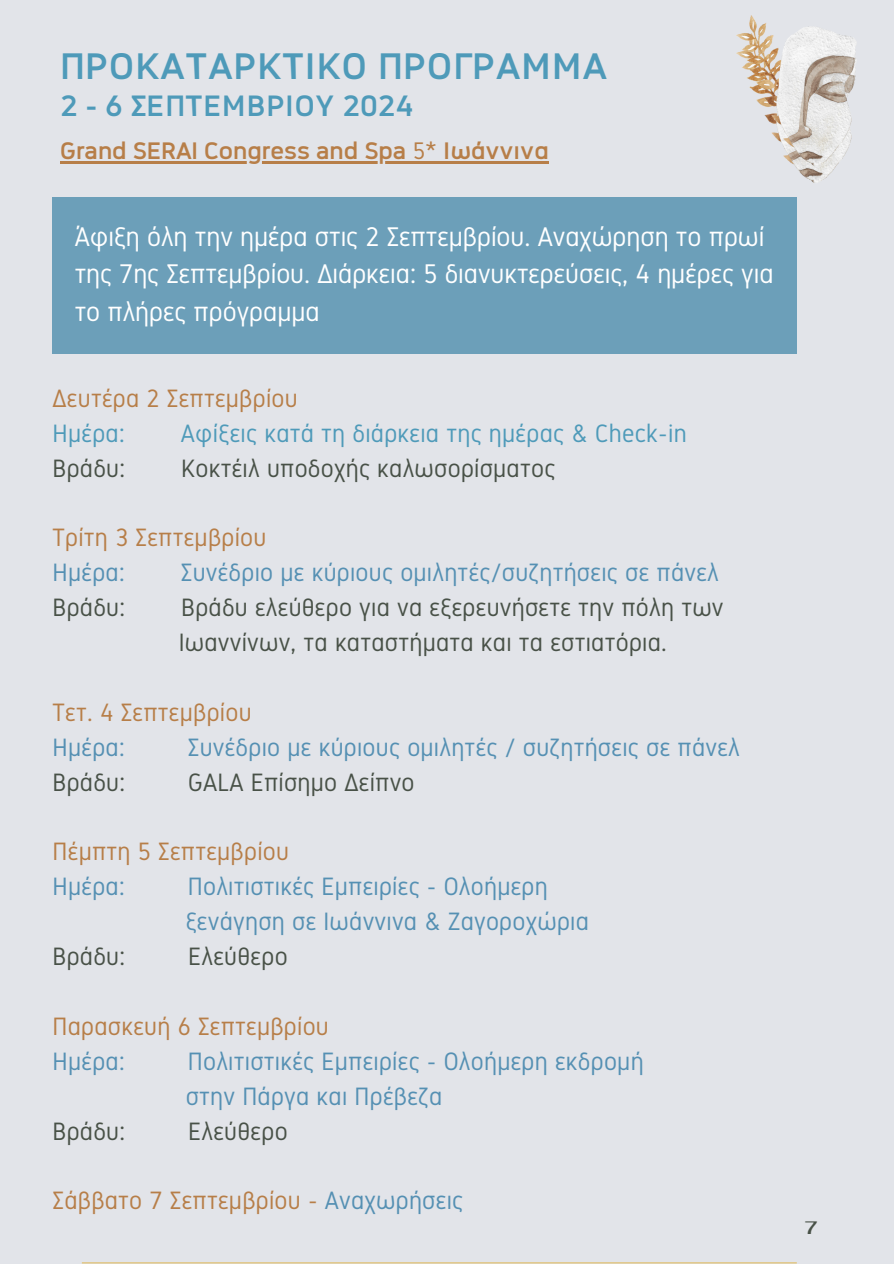
<style>
.page{position:relative;width:894px;height:1264px;background:#fff}
.page>*{position:absolute;margin:0;border:0;box-sizing:border-box;transform-origin:0 0}
.t1{font:700 37.05px "Normung";color:#4e9ab9}
.t2{font:700 29.55px "Normung";color:#4e9ab9}
.t3{font:27px/37.2px "Normung";color:#fff}
.t4{font:25.05px/34.8px "Normung";letter-spacing:.01em;color:#5590b3}
.t5{font:25.05px/34.8px "Normung";letter-spacing:.01em;color:#485147}
.t6{font:25.05px "Normung";letter-spacing:.01em;color:#b77e48}
.t7{font:25.05px "Normung";letter-spacing:.01em;color:#4e9ab9}
.t8{font:700 24px "Normung";color:#b77e48}
.t9{font:700 18px "Fahkwang";color:#485147}
.s1{font-weight:400}
.s2{color:#5590b3}
</style>
<div class="page">
<div style="left:0;top:0;width:893px;height:1263px;background:#e2e4e9"></div>
<hr style="left:82px;top:1262px;width:714px;height:1px;background:#e1bd64">
<div style="left:52px;top:197px;width:744px;height:156px;background:#6c9fb9"></div>
<img style="left:795px;top:166px;width:41px;height:17px">
<img style="left:736px;top:15px;width:120px;height:151px">
<hr style="left:60px;top:161px;width:346px;height:2px;background:#b77e48">
<hr style="left:406px;top:161px;width:37px;height:2px;background:#b77e48">
<hr style="left:443px;top:161px;width:106px;height:2px;background:#b77e48">
<h1 class="t1" style="left:60px;top:45px;width:549px">ΠΡΟΚΑΤΑΡΚΤΙΚΟ ΠΡΟΓΡΑΜΜΑ</h1>
<p class="t2" style="left:60px;top:89px;width:355px">2 - 6 ΣΕΠΤΕΜΒΡΙΟΥ 2024</p>
<p class="t8" style="left:60px;top:137px;width:490px">Grand SERAI Congress and Spa <span class="s1">5*</span> Ιωάννινα</p>
<p class="t3" style="left:75px;top:218px;width:700px">Άφιξη όλη την ημέρα στις 2 Σεπτεμβρίου. Αναχώρηση το πρωί της 7ης Σεπτεμβρίου. Διάρκεια: 5 διανυκτερεύσεις, 4 ημέρες για το πλήρες πρόγραμμα</p>
<p class="t6" style="left:53px;top:384px;width:246px">Δευτέρα 2 Σεπτεμβρίου</p>
<p class="t7" style="left:53px;top:419px;width:73px">Ημέρα:</p>
<p class="t7" style="left:181px;top:419px;width:507px">Αφίξεις κατά τη διάρκεια της ημέρας &amp; Check-in</p>
<p class="t5" style="left:53px;top:450px;width:74px">Βράδυ:</p>
<p class="t5" style="left:181px;top:450px;width:375px">Κοκτέιλ υποδοχής καλωσορίσματος</p>
<p class="t6" style="left:53px;top:523px;width:215px">Τρίτη 3 Σεπτεμβρίου</p>
<p class="t4" style="left:53px;top:555px;width:73px">Ημέρα:</p>
<p class="t4" style="left:181px;top:555px;width:539px">Συνέδριο με κύριους ομιλητές/συζητήσεις σε πάνελ</p>
<p class="t5" style="left:53px;top:590px;width:74px">Βράδυ:</p>
<p class="t5" style="left:179px;top:590px;width:546px">Βράδυ ελεύθερο για να εξερευνήσετε την πόλη των<br>Ιωαννίνων, τα καταστήματα και τα εστιατόρια.</p>
<p class="t6" style="left:53px;top:698px;width:200px">Τετ. 4 Σεπτεμβρίου</p>
<p class="t4" style="left:53px;top:729px;width:73px">Ημέρα:</p>
<p class="t4" style="left:188px;top:729px;width:553px">Συνέδριο με κύριους ομιλητές / συζητήσεις σε πάνελ</p>
<p class="t5" style="left:53px;top:764px;width:74px">Βράδυ:</p>
<p class="t5" style="left:188px;top:764px;width:228px">GALA Επίσημο Δείπνο</p>
<p class="t6" style="left:53px;top:837px;width:238px">Πέμπτη 5 Σεπτεμβρίου</p>
<p class="t4" style="left:53px;top:869px;width:73px">Ημέρα:</p>
<p class="t4" style="left:186px;top:869px;width:404px">Πολιτιστικές Εμπειρίες - Ολοήμερη ξενάγηση σε Ιωάννινα &amp; Ζαγοροχώρια</p>
<p class="t5" style="left:53px;top:939px;width:74px">Βράδυ:</p>
<p class="t5" style="left:188px;top:939px;width:101px">Ελεύθερο</p>
<p class="t6" style="left:53px;top:1012px;width:278px">Παρασκευή 6 Σεπτεμβρίου</p>
<p class="t4" style="left:53px;top:1043px;width:73px">Ημέρα:</p>
<p class="t4" style="left:186px;top:1043px;width:459px">Πολιτιστικές Εμπειρίες - Ολοήμερη εκδρομή στην Πάργα και Πρέβεζα</p>
<p class="t5" style="left:53px;top:1113px;width:74px">Βράδυ:</p>
<p class="t5" style="left:188px;top:1113px;width:101px">Ελεύθερο</p>
<p class="t6" style="left:53px;top:1186px;width:412px">Σάββατο 7 Σεπτεμβρίου - <span class="s2">Αναχωρήσεις</span></p>
<p class="t9" style="left:804px;top:1215px;width:15px">7</p>
</div>
